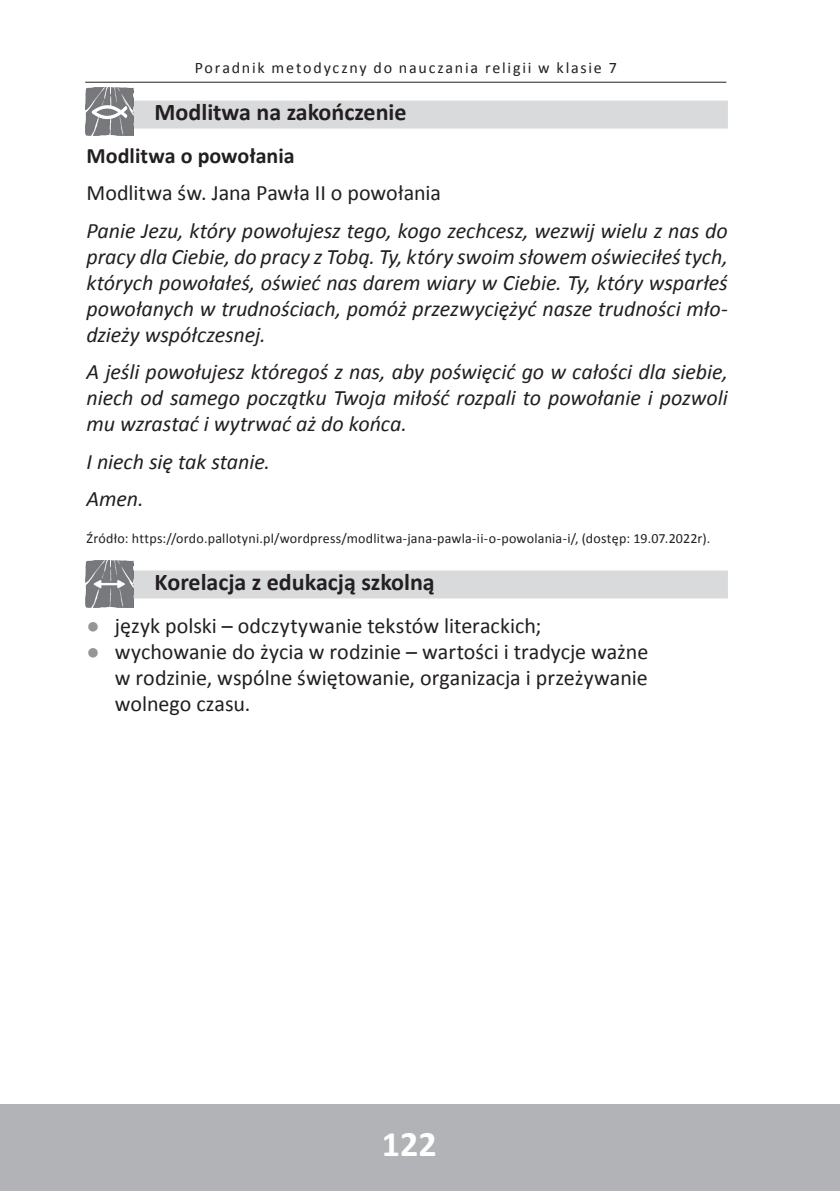
<style>
.page{position:relative;width:840px;height:1191px;background:#fff}
.page>*{position:absolute;margin:0;border:0;box-sizing:border-box;transform-origin:0 0}
.t1{font:700 36px "Calibri";color:#fff}
.t2{font:700 24px "Calibri";color:#231f20}
.t3{font:italic 22px/26px "Calibri";letter-spacing:-.005em;color:#231f20}
.t4{font:22px/26px "Calibri";color:#231f20;text-align:justify}
.t5{font:16px "Calibri";letter-spacing:.11em;color:#231f20}
.t6{font:14px "Calibri";letter-spacing:.015em;color:#231f20}
.s1{font-weight:700;font-style:normal}
.s2{font-style:normal}
.s3{font-family:"Arial";color:#939598}
</style>
<div class="page">
<div style="left:0;top:1104px;width:839px;height:87px;background:#b2b3b7"></div>
<hr style="left:85px;top:82px;width:641px;height:1px;background:#231f20">
<div style="left:133px;top:101px;width:594px;height:28px;background:#d9dadc"></div>
<div style="left:133px;top:570px;width:594px;height:28px;background:#d9dadc"></div>
<img style="left:85px;top:560px;width:48px;height:48px">
<img style="left:85px;top:88px;width:48px;height:48px">
<p class="t5" style="left:194px;top:58px;width:423px">Poradnik metodyczny do nauczania religii w klasie 7</p>
<p class="t2" style="left:154px;top:97px;width:253px">Modlitwa na zakończenie</p>
<p class="t3" style="left:86px;top:136px;width:642px;line-height:37.4px"><span class="s1">Modlitwa o powołania<br></span><span class="s2">Modlitwa św. Jana Pawła II o powołania<br></span>Panie Jezu, który powołujesz tego, kogo zechcesz, wezwij wielu z nas do</p>
<p class="t3" style="left:86px;top:243px;width:642px;text-align:justify">pracy dla Ciebie, do pracy z Tobą. Ty, który swoim słowem oświeciłeś tych, których powołałeś, oświeć nas darem wiary w Ciebie. Ty, który wsparłeś powołanych w trudnościach, pomóż przezwyciężyć nasze trudności mło&shy;dzieży współczesnej.</p>
<p class="t3" style="left:86px;top:358px;width:642px;text-align:justify">A jeśli powołujesz któregoś z nas, aby poświęcić go w całości dla siebie, niech od samego początku Twoja miłość rozpali to powołanie i pozwoli mu wzrastać i wytrwać aż do końca.</p>
<p class="t3" style="left:86px;top:442px;width:185px;line-height:37.4px">I niech się tak stanie.<br>Amen.</p>
<p class="t6" style="left:86px;top:530px;width:624px">Źródło: https://ordo.pallotyni.pl/wordpress/modlitwa-jana-pawla-ii-o-powolania-i/, (dostęp: 19.07.2022r).</p>
<p class="t2" style="left:154px;top:566px;width:281px">Korelacja z edukacją szkolną</p>
<p class="t4" style="left:86px;top:613px;width:456px"><span class="s3">●</span> język polski – odczytywanie tekstów literackich;</p>
<p class="t4" style="left:115px;top:639px;width:534px;text-indent:-28px"><span class="s3">●</span> wychowanie do życia w rodzinie – wartości i tradycje ważne w rodzinie, wspólne świętowanie, organizacja i przeżywanie wolnego czasu.</p>
<p class="t1" style="left:382px;top:1120px;width:56px">122</p>
</div>
